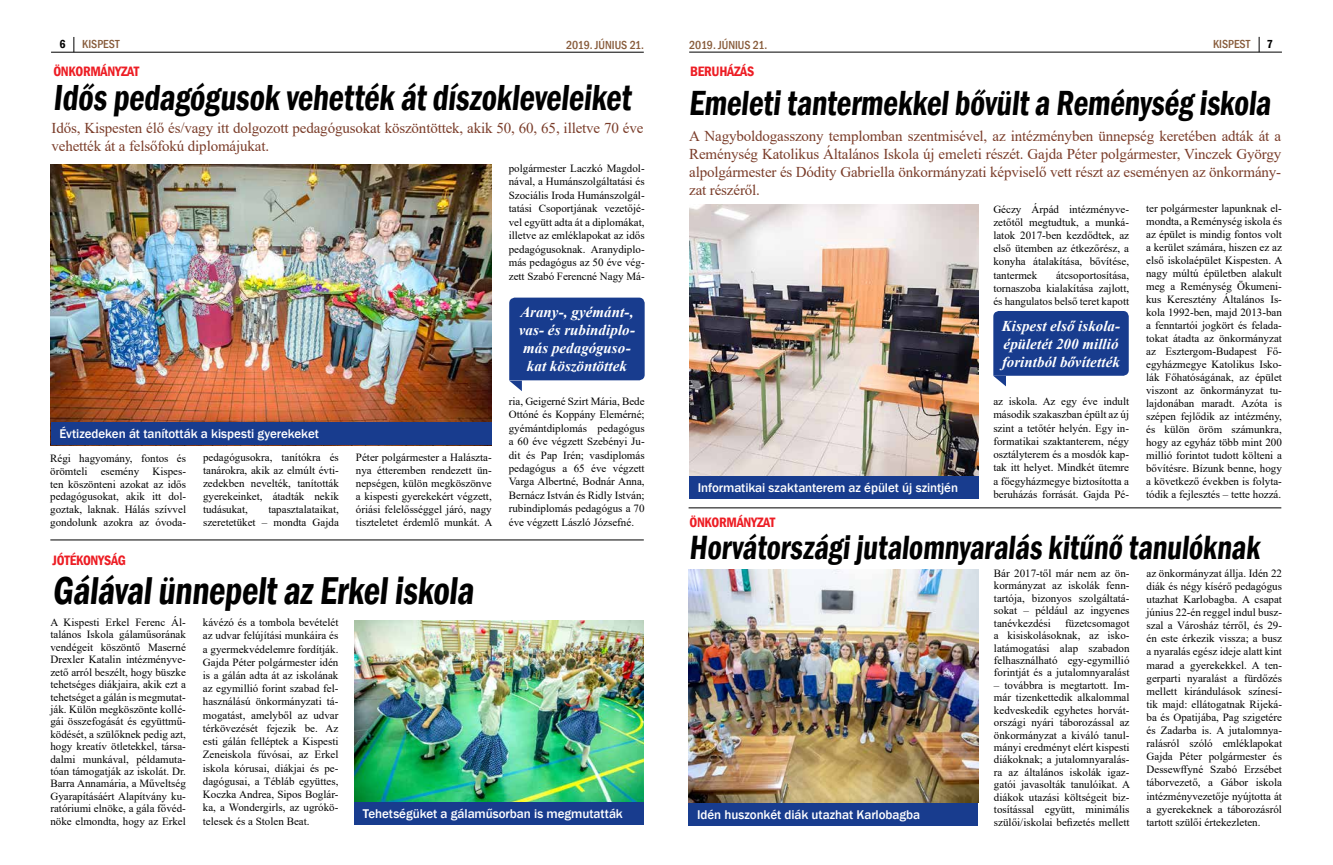
<style>
.page{position:relative;width:1333px;height:865px;background:#fff}
.page>*{position:absolute;margin:0;border:0;box-sizing:border-box;transform-origin:0 0}
.t1{font:600 condensed 39.9px "Franklin Gothic";color:#000;scale:.89 1}
.t2{font:600 condensed 37.2px "Franklin Gothic";color:#000;scale:.89 1}
.t3{font:600 condensed 35.9px "Franklin Gothic";color:#000;scale:.89 1}
.t4{font:600 condensed 34.6px "Franklin Gothic";color:#000;scale:.89 1}
.t5{font:15px/18px "Times New Roman";letter-spacing:-.01em;color:#7a3c29}
.t6{font:italic 700 15px/18px "Times New Roman";color:#fff;text-align:center}
.t7{font:600 condensed 14px "Franklin Gothic";letter-spacing:-.02em;color:#ed1d24}
.t8{font:500 13px "Franklin Gothic";letter-spacing:-.005em;color:#fff}
.t9{font:500 condensed 12px "Franklin Gothic";color:#875b3a}
.t10{font:600 condensed 12px "Franklin Gothic";color:#000}
.t11{font:11px/12.4px "Times New Roman";color:#000;text-align:justify}
</style>
<div class="page">
<hr style="left:51px;top:52px;width:592px;height:1px;background:#000">
<svg style="left:74px;top:37px;width:1px;height:15px"></svg>
<hr style="left:689px;top:52px;width:592px;height:1px;background:#000">
<svg style="left:1258px;top:37px;width:1px;height:15px"></svg>
<svg style="left:509px;top:297px;width:135px;height:94px;background:#33539b"></svg>
<svg style="left:993px;top:311px;width:135px;height:75px;background:#36569d"></svg>
<img style="left:51px;top:164px;width:440px;height:258px">
<div style="left:51px;top:422px;width:440px;height:23px;background:#183c8e"></div>
<hr style="left:688px;top:507px;width:593px;height:1px;background:#000">
<img style="left:354px;top:620px;width:289px;height:182px">
<div style="left:354px;top:802px;width:289px;height:22px;background:#183c8e"></div>
<hr style="left:50px;top:539px;width:593px;height:1px;background:#000">
<img style="left:689px;top:205px;width:289px;height:271px">
<img style="left:688px;top:569px;width:290px;height:233px">
<div style="left:688px;top:803px;width:289px;height:22px;background:#183c8e"></div>
<div style="left:689px;top:476px;width:289px;height:22px;background:#183c8e"></div>
<p class="t9" style="left:566px;top:37px;width:80px">2019. JÚNIUS 21.</p>
<p class="t9" style="left:689px;top:37px;width:80px">2019. JÚNIUS 21.</p>
<p class="t10" style="left:59px;top:36px;width:8px">6</p>
<p class="t9" style="left:82px;top:36px;width:39px">KISPEST</p>
<p class="t9" style="left:1212px;top:36px;width:39px">KISPEST</p>
<p class="t10" style="left:1266px;top:36px;width:8px">7</p>
<p class="t7" style="left:53px;top:62px;width:87px">ÖNKORMÁNYZAT</p>
<p class="t7" style="left:690px;top:62px;width:65px">BERUHÁZÁS</p>
<h2 class="t2" style="left:53px;top:73px;width:656px">Idős pedagógusok vehették át díszokleveleiket</h2>
<h3 class="t3" style="left:688px;top:79px;width:661px">Emeletitantermekkelbővült a Reménység iskola</h3>
<h3 class="t5" style="left:51px;top:119px;width:593px">Idős, Kispesten élő és/vagy itt dolgozott pedagógusokat köszöntöttek, akik 50, 60, 65, illetve 70 éve vehették át a felsőfokú diplomájukat.</h3>
<p class="t5" style="left:689px;top:126px;width:593px;text-align:justify">A Nagyboldogasszony templomban szentmisével, az intézményben ünnepség keretében adták át a Reménység Katolikus Általános Iskola új emeleti részét. Gajda Péter polgármester, Vinczek György alpolgármester és Dódity Gabriella önkormányzati képviselő vett részt az eseményen az önkormány&shy;zat részéről.</p>
<p class="t11" style="left:509px;top:161px;width:137px;line-height:13.5px">polgármester Laczkó Magdol&shy;nával, a Humánszolgáltatási és Szociális Iroda Humánszolgál&shy;tatási Csoportjának vezetőjé&shy;vel együtt adta át a diplomákat, illetve az emléklapokat az idős pedagógusoknak. Aranydiplo&shy;más pedagógus az 50 éve vég&shy;zett Szabó Ferencné Nagy Má-</p>
<p class="t11" style="left:993px;top:202px;width:137px;line-height:13.2px">Géczy Árpád intézményve&shy;zetőtől megtudtuk, a munká&shy;latok 2017-ben kezdődtek, az első ütemben az étkezőrész, a konyha átalakítása, bővítése, tantermek</p>
<p class="t11" style="left:1146px;top:202px;width:138px;line-height:13px">ter polgármester lapunknak el&shy;mondta, a Reménység iskola és az épület is mindig fontos volt a kerület számára, hiszen ez az első iskolaépület Kispesten. A nagy múltú épületben alakult meg a Reménység Ökumeni&shy;kus Keresztény Általános Is&shy;kola 1992-ben, majd 2013-ban a fenntartói jogkört és felada&shy;tokat átadta az önkormányzat az Esztergom-Budapest Fő&shy;egyházmegye Katolikus Isko&shy;lák Főhatóságának, az épület viszont az önkormányzat tu&shy;lajdonában maradt. Azóta is szépen fejlődik az intézmény, és külön öröm számunkra, hogy az egyház több mint 200 millió forintot tudott költeni a bővítésre. Bízunk benne, hogy a következő években is folyta&shy;tódik a fejlesztés – tette hozzá.</p>
<p class="t11" style="left:993px;top:268px;width:137px;line-height:13.2px;text-indent:63px">átcsoportosítása, tornaszoba kialakítása zajlott, és hangulatos belső teret kapott</p>
<h3 class="t6" style="left:518px;top:303px;width:118px">Arany-, gyémánt-, vas- és rubindiplo&shy;más pedagóguso&shy;kat köszöntöttek</h3>
<h3 class="t6" style="left:1001px;top:316px;width:120px;text-align:justify">Kispest első iskola&shy;épületét 200 millió forintból bővítették</h3>
<p class="t11" style="left:509px;top:394px;width:137px;line-height:13.5px">ria, Geigerné Szirt Mária, Bede Ottóné és Koppány Elemérné; gyémántdiplomás pedagógus a 60 éve végzett Szebényi Ju&shy;dit és Pap Irén; vasdiplomás pedagógus a 65 éve végzett Varga Albertné, Bodnár Anna, Bernácz István és Ridly István; rubindiplomás pedagógus a 70 éve végzett László Józsefné.</p>
<p class="t11" style="left:993px;top:394px;width:137px;line-height:13.2px">az iskola. Az egy éve indult második szakaszban épült az új szint a tetőtér helyén. Egy in&shy;formatikai szaktanterem, négy osztályterem és a mosdók kap&shy;tak itt helyet. Mindkét ütemre a főegyházmegye biztosította a beruházás forrását. Gajda Pé-</p>
<p class="t8" style="left:59px;top:426px;width:261px">Évtizedeken át tanították a kispesti gyerekeket</p>
<p class="t11" style="left:356px;top:451px;width:138px;line-height:12.9px">Péter polgármester a Halászta&shy;nya étteremben rendezett ün&shy;nepségen, külön megköszönve a kispesti gyerekekért végzett, óriási felelősséggel járó, nagy tiszteletet érdemlő munkát. A</p>
<p class="t11" style="left:50px;top:451px;width:137px;line-height:12.8px">Régi hagyomány, fontos és örömteli esemény Kispes&shy;ten köszönteni azokat az idős pedagógusokat, akik itt dol&shy;goztak, laknak. Hálás szívvel gondolunk azokra az óvoda-</p>
<p class="t11" style="left:203px;top:451px;width:137px;line-height:12.9px">pedagógusokra, tanítókra és tanárokra, akik az elmúlt évti&shy;zedekben nevelték, tanították gyerekeinket, átadták nekik tudásukat,</p>
<p class="t8" style="left:697px;top:479px;width:262px">Informatikai szaktanterem az épület új szintjén</p>
<p class="t11" style="left:203px;top:502px;width:137px;line-height:12.9px;text-align:right">tapasztalataikat,<br>szeretetüket – mondta Gajda</p>
<p class="t7" style="left:689px;top:513px;width:87px">ÖNKORMÁNYZAT</p>
<h3 class="t4" style="left:689px;top:524px;width:648px">Horvátországijutalomnyaralás kitűnő tanulóknak</h3>
<p class="t7" style="left:53px;top:550px;width:75px">JÓTÉKONYSÁG</p>
<h1 class="t1" style="left:52px;top:564px;width:481px">Gálávalünnepelt az Erkeliskola</h1>
<p class="t11" style="left:993px;top:566px;width:137px">Bár 2017-től már nem az ön&shy;kormányzat az iskolák fenn&shy;tartója, bizonyos szolgáltatá&shy;sokat – például az ingyenes tanévkezdési</p>
<p class="t11" style="left:1146px;top:566px;width:137px;line-height:13.1px">az önkormányzat állja. Idén 22 diák és négy kísérő pedagógus utazhat Karlobagba. A csapat június 22-én reggel indul bus - szal a Városház térről, és 29- én este érkezik vissza; a busz a nyaralás egész ideje alatt kint marad a gyerekekkel. A ten&shy;gerparti nyaralást a fürdőzés mellett kirándulások színesí&shy;tik majd: ellátogatnak Rijeká&shy;ba és Opatijába, Pag szigetére és Zadarba is. A jutalomnya&shy;ralásról szóló emléklapokat Gajda Péter polgármester és Dessewffyné Szabó Erzsébet táborvezető, a Gábor iskola intézményvezetője nyújtotta át a gyerekeknek a táborozásról tartott szülői értekezleten.</p>
<p class="t11" style="left:50px;top:616px;width:137px">A Kispesti Erkel Ferenc Ál&shy;talános Iskola gálaműsorának vendégeit köszöntő Maserné Drexler Katalin intézményve&shy;zető arról beszélt, hogy büszke tehetséges diákjaira, akik ezt a tehetséget a gálán is megmutat&shy;ják. Külön megköszönte kollé&shy;gái összefogását és együttmű&shy;ködését, a szülőknek pedig azt, hogy kreatív ötletekkel, társa&shy;dalmi munkával, példamuta&shy;tóan támogatják az iskolát. Dr.<br>Barra Annamária, a Műveltség Gyarapításáért Alapítvány ku&shy;ratóriumi elnöke, a gála fővéd&shy;nöke elmondta, hogy az Erkel</p>
<p class="t11" style="left:203px;top:615px;width:137px;line-height:13.2px">kávézó és a tombola bevételét az udvar felújítási munkáira és a gyermekvédelemre fordítják.<br>Gajda Péter polgármester idén is a gálán adta át az iskolának az egymillió forint szabad fel&shy;használású önkormányzati tá&shy;mogatást, amelyből az udvar térkövezését fejezik be. Az esti gálán felléptek a Kispesti Zeneiskola fúvósai, az Erkel iskola kórusai, diákjai és pe&shy;dagógusai, a Tébláb együttes, Koczka Andrea, Sipos Boglár&shy;ka, a Wondergirls, az ugrókö&shy;telesek és a Stolen Beat.</p>
<p class="t11" style="left:993px;top:616px;width:137px;text-indent:71px">füzetcsomagot a kisiskolásoknak, az isko&shy;latámogatási alap szabadon felhasználható egy-egymillió forintját és a jutalomnyaralást</p>
<p class="t11" style="left:993px;top:678px;width:138px">– továbbra is megtartott. Im&shy;már tizenkettedik alkalommal kedveskedik egyhetes horvát&shy;országi nyári táborozással az önkormányzat a kiváló tanul&shy;mányi eredményt elért kispesti diákoknak; a jutalomnyaralás&shy;ra az általános iskolák igaz&shy;gatói javasolták tanulóikat. A diákok utazási költségeit biz&shy;tosítással együtt, minimális szülői/iskolai befizetés mellett</p>
<p class="t8" style="left:363px;top:805px;width:261px">Tehetségüket a gálaműsorban is megmutatták</p>
<p class="t8" style="left:697px;top:806px;width:225px">Idén huszonkét diák utazhat Karlobagba</p>
</div>
